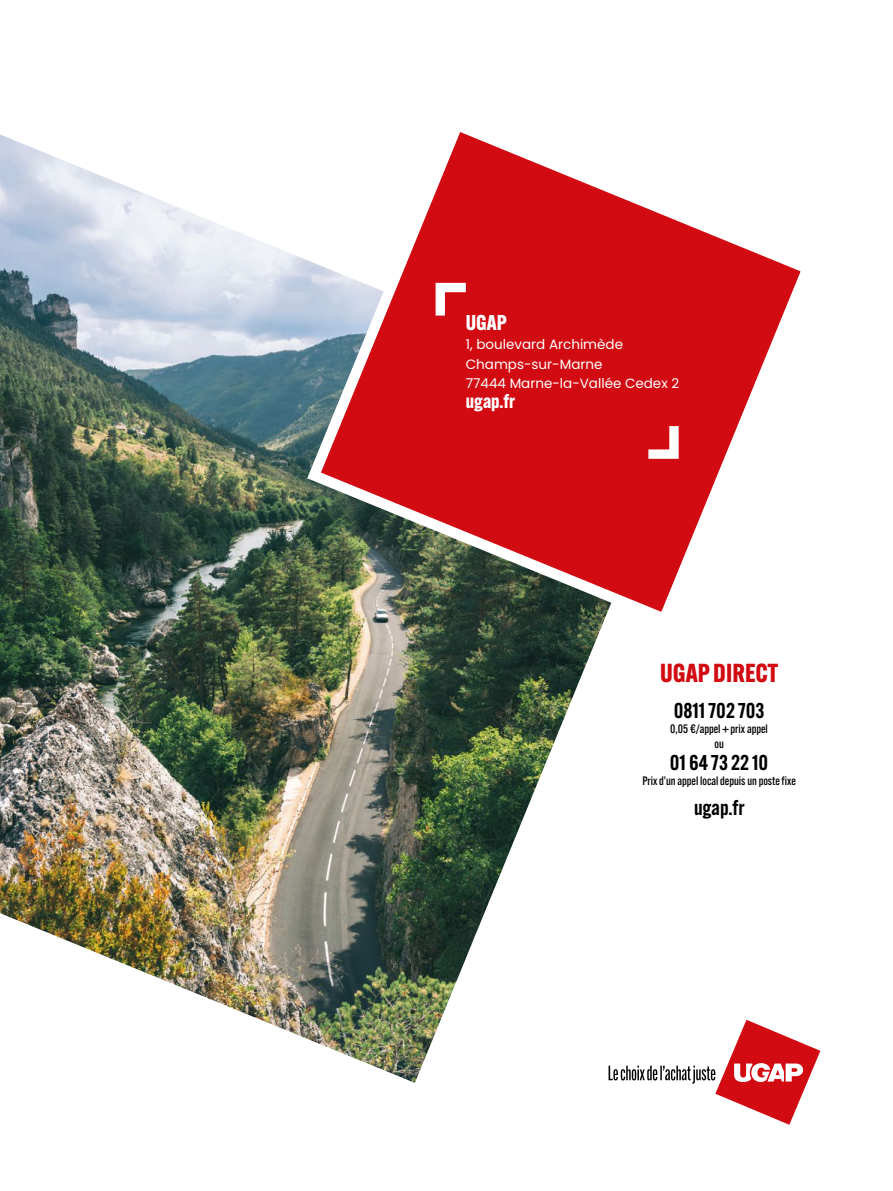
<style>
.page{position:relative;width:893px;height:1191px;background:#fff}
.page>*{position:absolute;margin:0;border:0;box-sizing:border-box;transform-origin:0 0}
.t1{font:700 25.5px "Alternate Gothic ATF";color:#d20a11}
.t2{font:600 21px "Alternate Gothic ATF";color:#000}
.t3{font:700 21px "Alternate Gothic ATF";color:#fff}
.t4{font:700 19.5px "Alternate Gothic ATF";color:#fff}
.t5{font:13.5px "Poppins";color:#fff}
.t6{font:500 12px "Alternate Gothic ATF";color:#000}
</style>
<div class="page">
<img style="left:0;top:134px;width:600px;height:949px">
<svg style="left:300px;top:132px;width:501px;height:500px"></svg>
<svg style="left:431px;top:278px;width:44px;height:47px"></svg>
<svg style="left:639px;top:417px;width:44px;height:46px"></svg>
<svg style="left:608px;top:1019px;width:212px;height:105px"></svg>
<p class="t3" style="left:466px;top:309px;width:42px">UGAP</p>
<p class="t5" style="left:466px;top:337px;width:159px">1, boulevard Archimède</p>
<p class="t5" style="left:466px;top:356px;width:138px">Champs-sur-Marne</p>
<p class="t5" style="left:466px;top:376px;width:215px">77444 Marne-la-Vallée Cedex 2</p>
<p class="t4" style="left:466px;top:389px;width:51px">ugap.fr</p>
<p class="t1" style="left:660px;top:657px;width:120px">UGAP DIRECT</p>
<p class="t2" style="left:674px;top:697px;width:92px">0811 702 703</p>
<p class="t6" style="left:670px;top:721px;width:99px">0,05 €/appel + prix appel</p>
<p class="t6" style="left:714px;top:736px;width:11px">ou</p>
<p class="t2" style="left:670px;top:749px;width:100px">01 64 73 22 10</p>
<p class="t6" style="left:642px;top:773px;width:155px">Prix d’un appel local depuis un poste fixe</p>
<p class="t2" style="left:694px;top:794px;width:52px">ugap.fr</p>
</div>
